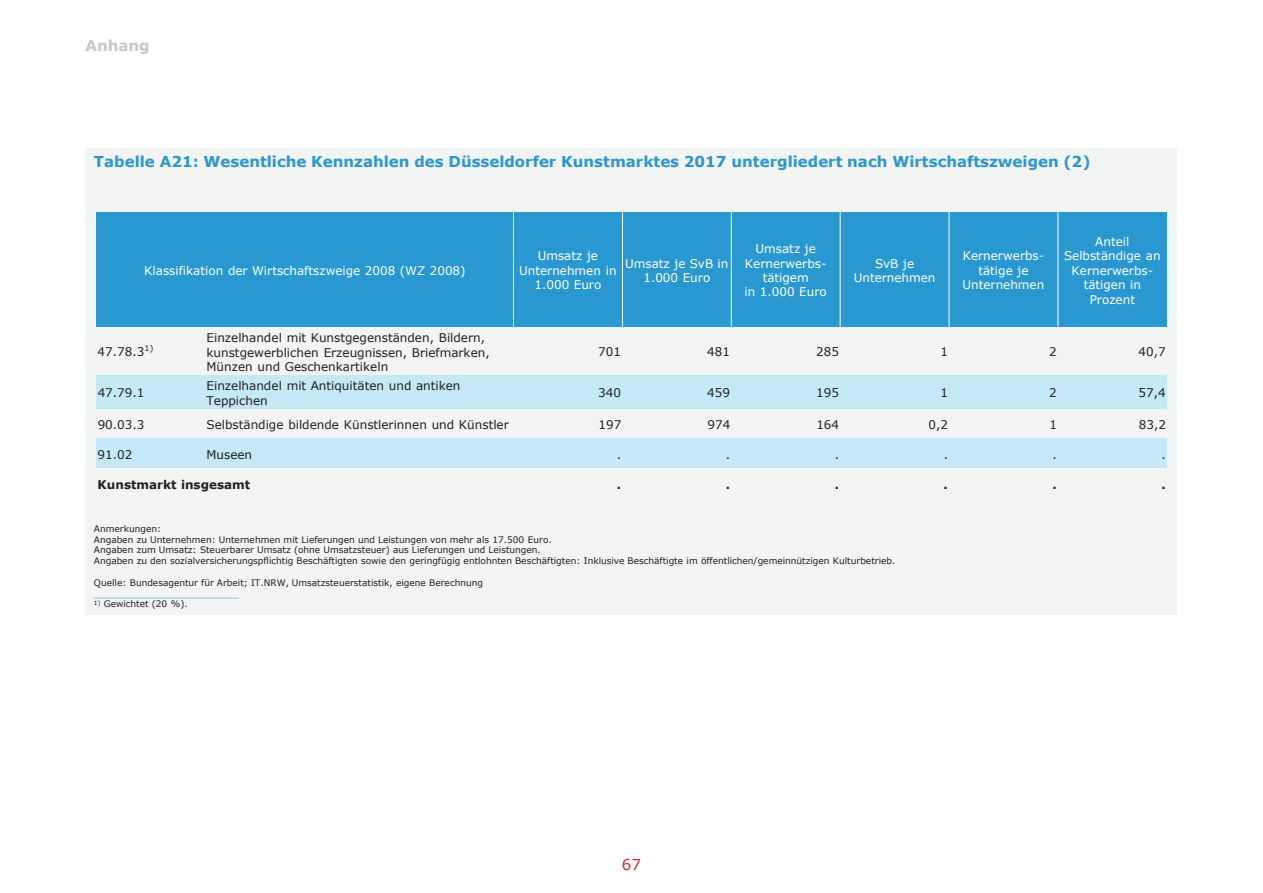
<style>
.page{position:relative;width:1263px;height:893px;background:#fff}
.page>*{position:absolute;margin:0;border:0;box-sizing:border-box;transform-origin:0 0}
.t1{font:700 15px "Verdana";color:#2b97d2}
.t2{font:700 15px "Verdana";color:#c7c8ca}
.t3{font:15px "Verdana";color:#d8272e}
.t4{font:12px/14.4px "Verdana";color:#231f20}
.t5{font:12px/14.4px "Verdana";color:#fff;text-align:center}
.t6{font:700 12px "Verdana";color:#231f20}
.t7{font:9px/10.8px "Verdana";letter-spacing:-.005em;color:#231f20}
.s1{color:#2b97d2}
</style>
<div class="page">
<div style="left:85px;top:148px;width:1092px;height:466px;background:#f3f4f4"></div>
<div style="left:97px;top:212px;width:1070px;height:115px;background:#2998d1"></div>
<div style="left:97px;top:375px;width:1070px;height:34px;background:#c6e9f8"></div>
<div style="left:97px;top:438px;width:1070px;height:30px;background:#c6e9f8"></div>
<hr style="left:513px;top:212px;width:1px;height:115px;background:#fff">
<hr style="left:622px;top:212px;width:1px;height:115px;background:#fff">
<hr style="left:731px;top:212px;width:1px;height:115px;background:#fff">
<hr style="left:840px;top:212px;width:1px;height:115px;background:#fff">
<hr style="left:949px;top:212px;width:1px;height:115px;background:#fff">
<hr style="left:1057px;top:212px;width:1px;height:115px;background:#fff">
<p class="t2" style="left:85px;top:35px;width:66px">Anhang</p>
<p class="t1" style="left:94px;top:151px;width:998px">Tabelle A21: Wesentliche Kennzahlen des Düsseldorfer Kunstmarktes 2017 untergliedert nach Wirtschaftszweigen (2)</p>
<p class="t5" style="left:144px;top:263px;width:323px">Klassifikation der Wirtschaftszweige 2008 (WZ 2008)</p>
<p class="t4" style="left:98px;top:345px;width:57px">47.78.3<sup>1)</sup></p>
<p class="t4" style="left:207px;top:330px;width:285px">Einzelhandel mit Kunstgegenständen, Bildern, kunstgewerblichen Erzeugnissen, Briefmarken,<br>Münzen und Geschenkartikeln</p>
<p class="t5" style="left:519px;top:249px;width:99px">Umsatz je<br>Unternehmen in<br>1.000 Euro</p>
<p class="t5" style="left:625px;top:256px;width:105px">Umsatz je SvB in<br>1.000 Euro</p>
<p class="t5" style="left:744px;top:242px;width:84px">Umsatz je<br>Kernerwerbs&shy;tätigem<br>in 1.000 Euro</p>
<p class="t5" style="left:854px;top:256px;width:83px">SvB je<br>Unternehmen</p>
<p class="t5" style="left:962px;top:249px;width:83px">Kernerwerbs&shy;tätige je<br>Unternehmen</p>
<p class="t5" style="left:1064px;top:234px;width:98px">Anteil<br>Selbständige an<br>Kernerwerbs&shy;tätigen in<br>Prozent</p>
<p class="t4" style="left:598px;top:345px;width:24px">701</p>
<p class="t4" style="left:707px;top:345px;width:24px">481</p>
<p class="t4" style="left:816px;top:345px;width:24px">285</p>
<p class="t4" style="left:940px;top:345px;width:9px">1</p>
<p class="t4" style="left:1049px;top:345px;width:9px">2</p>
<p class="t4" style="left:1138px;top:345px;width:29px">40,7</p>
<p class="t4" style="left:98px;top:386px;width:48px">47.79.1</p>
<p class="t4" style="left:207px;top:378px;width:255px">Einzelhandel mit Antiquitäten und antiken<br>Teppichen</p>
<p class="t4" style="left:598px;top:386px;width:24px">340</p>
<p class="t4" style="left:707px;top:386px;width:24px">459</p>
<p class="t4" style="left:816px;top:386px;width:24px">195</p>
<p class="t4" style="left:940px;top:386px;width:9px">1</p>
<p class="t4" style="left:1049px;top:386px;width:9px">2</p>
<p class="t4" style="left:1138px;top:386px;width:29px">57,4</p>
<p class="t4" style="left:98px;top:417px;width:48px">90.03.3</p>
<p class="t4" style="left:207px;top:417px;width:304px">Selbständige bildende Künstlerinnen und Künstler</p>
<p class="t4" style="left:599px;top:417px;width:24px">197</p>
<p class="t4" style="left:707px;top:417px;width:24px">974</p>
<p class="t4" style="left:816px;top:417px;width:24px">164</p>
<p class="t4" style="left:928px;top:417px;width:21px">0,2</p>
<p class="t4" style="left:1049px;top:417px;width:9px">1</p>
<p class="t4" style="left:1139px;top:417px;width:29px">83,2</p>
<p class="t4" style="left:98px;top:447px;width:36px">91.02</p>
<p class="t4" style="left:207px;top:447px;width:47px">Museen</p>
<p class="t4" style="left:617px;top:447px;width:6px">.</p>
<p class="t4" style="left:726px;top:447px;width:6px">.</p>
<p class="t4" style="left:835px;top:447px;width:6px">.</p>
<p class="t4" style="left:944px;top:447px;width:6px">.</p>
<p class="t4" style="left:1052px;top:447px;width:6px">.</p>
<p class="t4" style="left:1161px;top:447px;width:6px">.</p>
<p class="t6" style="left:98px;top:476px;width:154px">Kunstmarkt insgesamt</p>
<p class="t6" style="left:617px;top:476px;width:6px">.</p>
<p class="t6" style="left:726px;top:476px;width:6px">.</p>
<p class="t6" style="left:835px;top:476px;width:6px">.</p>
<p class="t6" style="left:944px;top:476px;width:6px">.</p>
<p class="t6" style="left:1052px;top:476px;width:6px">.</p>
<p class="t6" style="left:1161px;top:476px;width:6px">.</p>
<p class="t7" style="left:94px;top:523px;width:803px">Anmerkungen:<br>Angaben zu Unternehmen: Unternehmen mit Lieferungen und Leistungen von mehr als 17.500 Euro.<br>Angaben zum Umsatz: Steuerbarer Umsatz (ohne Umsatzsteuer) aus Lieferungen und Leistungen.<br>Angaben zu den sozialversicherungspflichtig Beschäftigten sowie den geringfügig entlohnten Beschäftigten: Inklusive Beschäftigte im öffentlichen/gemeinnützigen Kulturbetrieb.</p>
<p class="t7" style="left:94px;top:577px;width:391px">Quelle: Bundesagentur für Arbeit; IT.NRW, Umsatzsteuerstatistik, eigene Berechnung <span class="s1">_________________________</span></p>
<p class="t7" style="left:94px;top:599px;width:95px"><sup>1)</sup> Gewichtet (20 %).</p>
<p class="t3" style="left:622px;top:854px;width:21px">67</p>
</div>
